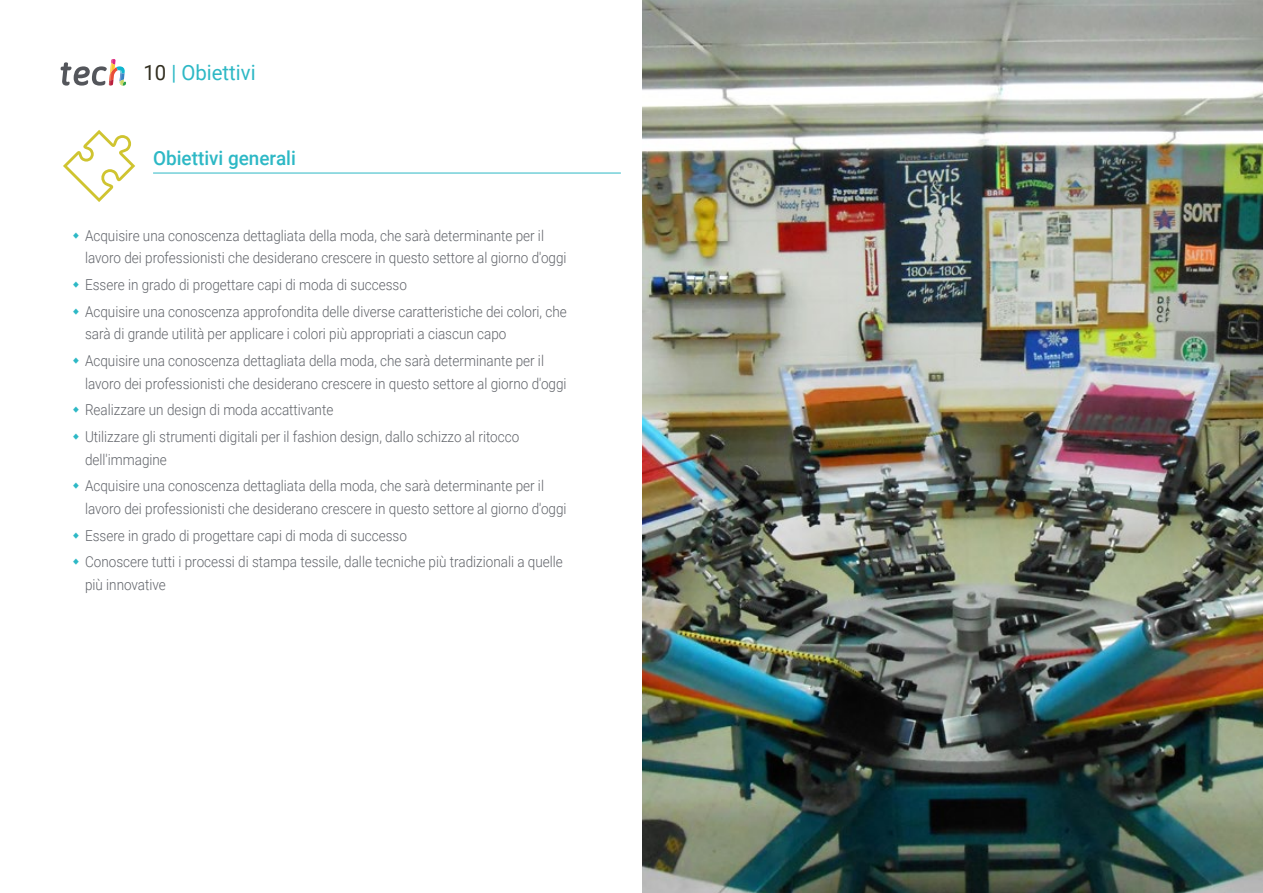
<style>
.page{position:relative;width:1263px;height:893px;background:#fff}
.page>*{position:absolute;margin:0;border:0;box-sizing:border-box;transform-origin:0 0}
.t1{font:21px "Roboto";color:#2db8c5}
.t2{font:500 19.5px "Roboto";color:#2db8c5}
.t3{font:300 15px/26.7px "Roboto";color:#61646a;scale:.9 1}
.s1{color:#312e20}
</style>
<div class="page">
<hr style="left:153px;top:173px;width:468px;height:1px;background:#2db8c5">
<svg style="left:63px;top:130px;width:72px;height:72px"></svg>
<svg style="left:61px;top:59px;width:65px;height:27px"></svg>
<img style="left:642px;top:0;width:621px;height:893px">
<h1 class="t1" style="left:144px;top:57px;width:114px"><span class="s1">10</span> | Obiettivi</h1>
<h2 class="t2" style="left:153px;top:144px;width:144px">Obiettivi generali</h2>
<p class="t3" style="left:85px;top:224px;width:537px;line-height:22.5px">Acquisire una conoscenza dettagliata della moda, che sarà determinante per il lavoro dei professionisti che desiderano crescere in questo settore al giorno d'oggi</p>
<p class="t3" style="left:85px;top:271px;width:537px">Essere in grado di progettare capi di moda di successo<br>Acquisire una conoscenza approfondita delle diverse caratteristiche dei colori, che</p>
<p class="t3" style="left:85px;top:320px;width:511px">sarà di grande utilità per applicare i colori più appropriati a ciascun capo<br>Acquisire una conoscenza dettagliata della moda, che sarà determinante per il</p>
<p class="t3" style="left:85px;top:369px;width:537px">lavoro dei professionisti che desiderano crescere in questo settore al giorno d'oggi<br>Realizzare un design di moda accattivante<br>Utilizzare gli strumenti digitali per il fashion design, dallo schizzo al ritocco</p>
<p class="t3" style="left:85px;top:445px;width:511px">dell'immagine<br>Acquisire una conoscenza dettagliata della moda, che sarà determinante per il</p>
<p class="t3" style="left:85px;top:495px;width:537px">lavoro dei professionisti che desiderano crescere in questo settore al giorno d'oggi<br>Essere in grado di progettare capi di moda di successo<br>Conoscere tutti i processi di stampa tessile, dalle tecniche più tradizionali a quelle</p>
<p class="t3" style="left:85px;top:571px;width:91px">più innovative</p>
</div>
